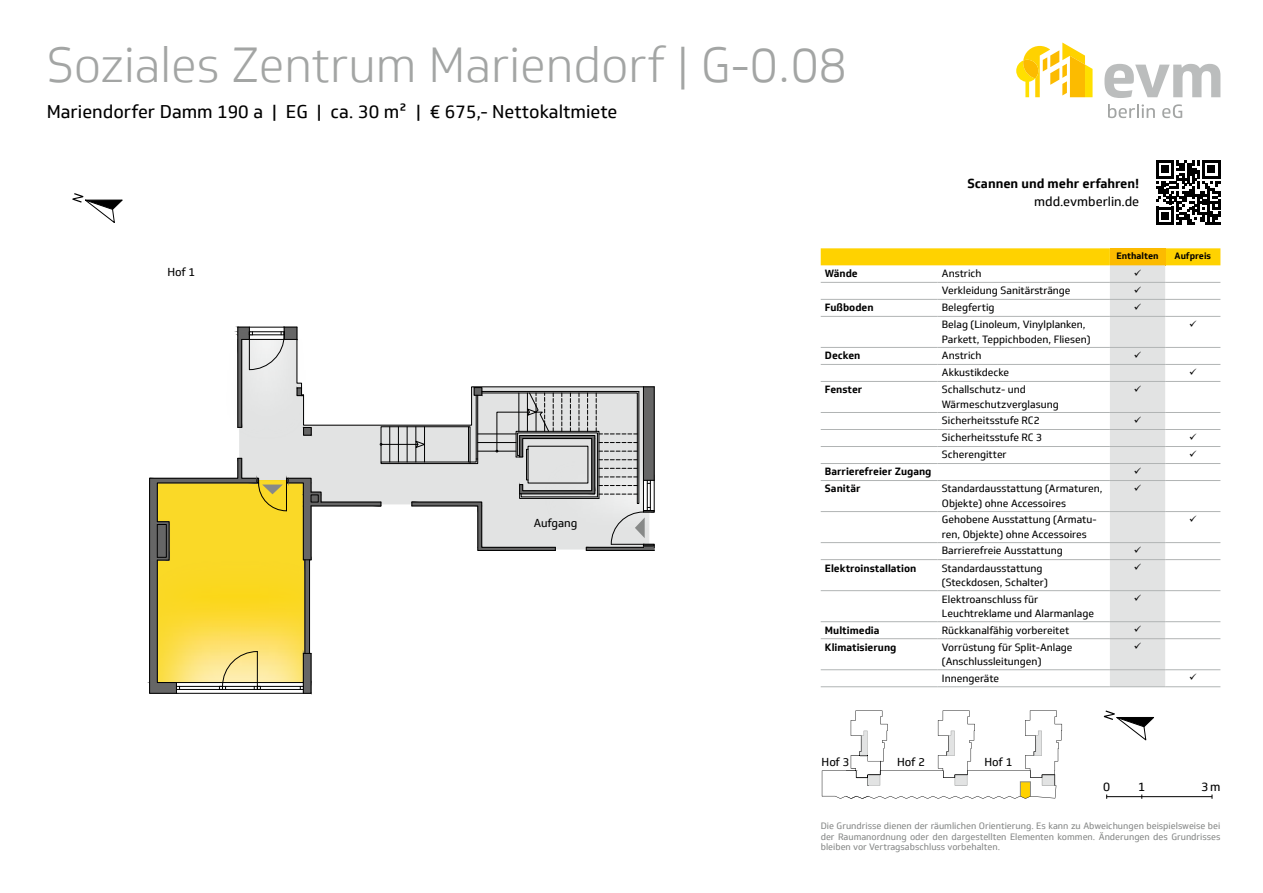
<style>
.page{position:relative;width:1263px;height:893px;background:#fff}
.page>*{position:absolute;margin:0;border:0;box-sizing:border-box;transform-origin:0 0}
.t1{font:300 48px "Soleto";color:#a3a5a4}
.t2{font:18px "Soleto";color:#000}
.t3{font:700 12.75px "Soleto";color:#000}
.t4{font:12.75px "Soleto";color:#000}
.t5{font:12px "Soleto";color:#000}
.t6{font:11.25px "Soleto";letter-spacing:-.005em;color:#000}
.t7{font:10.2px/14.2px "Soleto";color:#000}
.t8{font:700 10.2px "Soleto";color:#000}
.t9{font:9px/10.8px "Soleto";color:#878988;text-align:justify}
.t10{font:700 9px "Soleto";color:#000}
</style>
<div class="page">
<svg style="left:149px;top:326px;width:506px;height:368px"></svg>
<svg style="left:1104px;top:64px;width:116px;height:34px"></svg>
<svg style="left:1108px;top:104px;width:47px;height:14px"></svg>
<svg style="left:1162px;top:104px;width:20px;height:14px"></svg>
<svg style="left:1016px;top:43px;width:76px;height:54px"></svg>
<svg style="left:72px;top:193px;width:51px;height:30px"></svg>
<svg style="left:1156px;top:160px;width:64px;height:65px"></svg>
<svg style="left:1104px;top:710px;width:50px;height:31px"></svg>
<hr style="left:1107px;top:796px;width:105px;height:1px;background:#000">
<svg style="left:822px;top:710px;width:240px;height:89px"></svg>
<svg style="left:821px;top:248px;width:399px;height:439px"></svg>
<h1 class="t1" style="left:47px;top:37px;width:802px">Soziales Zentrum Mariendorf | G-0.08</h1>
<h2 class="t2" style="left:47px;top:101px;width:572px">Mariendorfer Damm 190 a | EG | ca. 30 m2 | € 675,- Nettokaltmiete</h2>
<p class="t3" style="left:967px;top:176px;width:173px">Scannen und mehr erfahren!</p>
<p class="t4" style="left:1034px;top:194px;width:107px">mdd.evmberlin.de</p>
<p class="t10" style="left:1116px;top:250px;width:44px">Enthalten</p>
<p class="t10" style="left:1174px;top:250px;width:38px">Aufpreis</p>
<p class="t6" style="left:167px;top:265px;width:29px">Hof 1</p>
<p class="t6" style="left:534px;top:516px;width:45px">Aufgang</p>
<p class="t8" style="left:825px;top:267px;width:34px">Wände</p>
<p class="t7" style="left:942px;top:267px;width:41px">Anstrich</p>
<p class="t7" style="left:942px;top:284px;width:130px">Verkleidung Sanitärstränge</p>
<p class="t8" style="left:825px;top:301px;width:50px">Fußboden</p>
<p class="t7" style="left:942px;top:301px;width:54px">Belegfertig</p>
<p class="t7" style="left:942px;top:318px;width:150px">Belag (Linoleum, Vinylplanken,<br>Parkett, Teppichboden, Fliesen)</p>
<p class="t8" style="left:825px;top:349px;width:37px">Decken</p>
<p class="t7" style="left:942px;top:349px;width:41px">Anstrich</p>
<p class="t7" style="left:942px;top:366px;width:69px">Akkustikdecke</p>
<p class="t8" style="left:825px;top:383px;width:39px">Fenster</p>
<p class="t7" style="left:942px;top:383px;width:118px">Schallschutz- und<br>Wärmeschutzverglasung</p>
<p class="t7" style="left:942px;top:414px;width:99px">Sicherheitsstufe RC2</p>
<p class="t7" style="left:942px;top:431px;width:102px">Sicherheitsstufe RC 3</p>
<p class="t7" style="left:942px;top:448px;width:66px">Scherengitter</p>
<p class="t8" style="left:825px;top:465px;width:108px">Barrierefreier Zugang</p>
<p class="t8" style="left:825px;top:482px;width:37px">Sanitär</p>
<p class="t7" style="left:942px;top:482px;width:162px">Standardausstattung (Armaturen,<br>Objekte) ohne Accessoires</p>
<p class="t7" style="left:942px;top:513px;width:156px">Gehobene Ausstattung (Armatu&shy;ren, Objekte) ohne Accessoires</p>
<p class="t7" style="left:942px;top:544px;width:122px">Barrierefreie Ausstattung</p>
<p class="t8" style="left:825px;top:561px;width:93px">Elektroinstallation</p>
<p class="t7" style="left:942px;top:561px;width:107px">Standardausstattung (Steckdosen, Schalter)</p>
<p class="t7" style="left:942px;top:592px;width:154px">Elektroanschluss für<br>Leuchtreklame und Alarmanlage</p>
<p class="t8" style="left:825px;top:623px;width:56px">Multimedia</p>
<p class="t7" style="left:942px;top:623px;width:129px">Rückkanalfähig vorbereitet</p>
<p class="t8" style="left:825px;top:640px;width:73px">Klimatisierung</p>
<p class="t7" style="left:942px;top:640px;width:132px">Vorrüstung für Split-Anlage (Anschlussleitungen)</p>
<p class="t7" style="left:942px;top:671px;width:59px">Innengeräte</p>
<p class="t6" style="left:822px;top:755px;width:29px">Hof 3</p>
<p class="t6" style="left:897px;top:755px;width:29px">Hof 2</p>
<p class="t6" style="left:984px;top:755px;width:29px">Hof 1</p>
<p class="t5" style="left:1103px;top:780px;width:9px">0</p>
<p class="t5" style="left:1138px;top:780px;width:9px">1</p>
<p class="t5" style="left:1201px;top:780px;width:20px">3m</p>
<p class="t9" style="left:821px;top:820px;width:401px">Die Grundrisse dienen der räumlichen Orientierung. Es kann zu Abweichungen beispielsweise bei der Raumanordnung oder den dargestellten Elementen kommen. Änderungen des Grundrisses bleiben vor Vertragsabschluss vorbehalten.</p>
</div>
